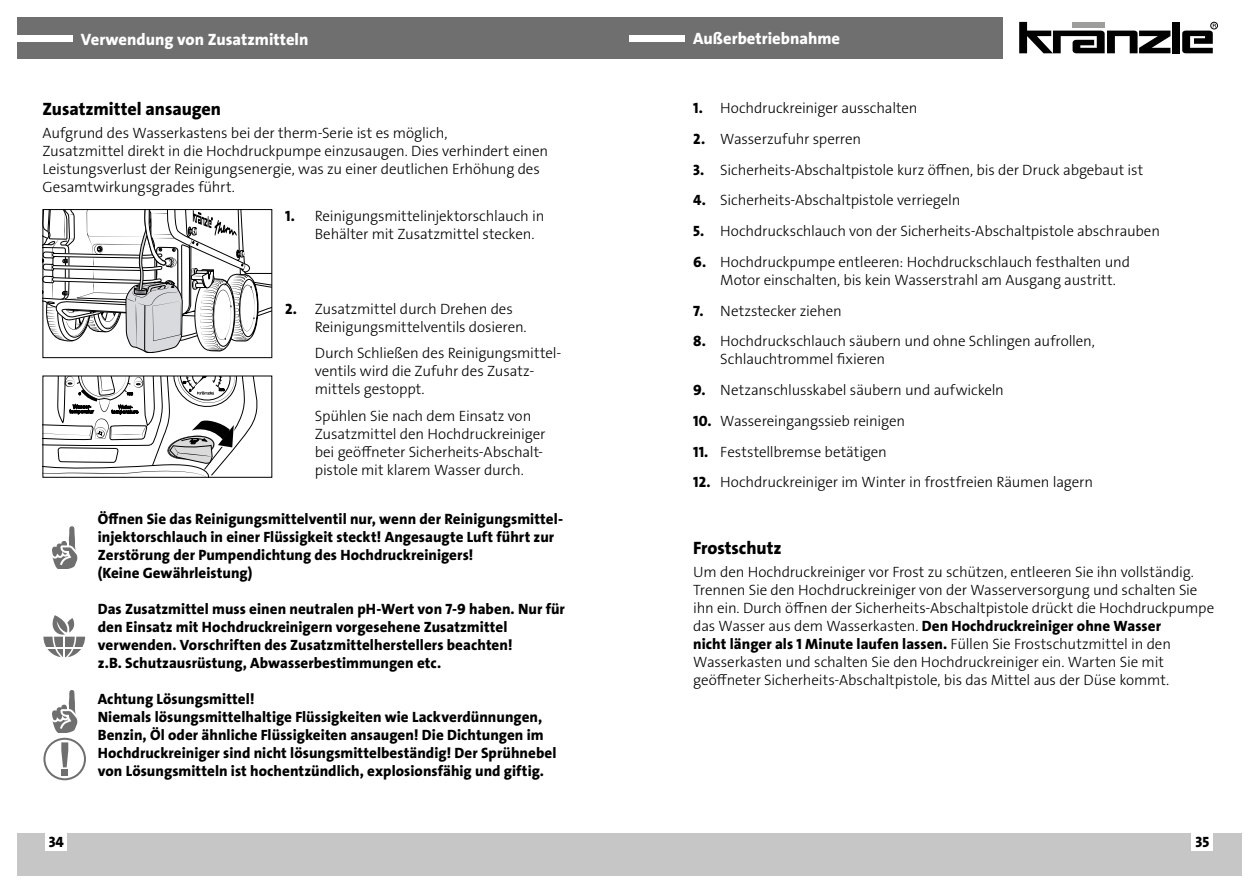
<style>
.page{position:relative;width:1259px;height:893px;background:#fff}
.page>*{position:absolute;margin:0;border:0;box-sizing:border-box;transform-origin:0 0}
.t1{font:18px "The Sans LP8 Ex Bld";letter-spacing:-.005em;color:#000}
.t2{font:16.5px "The Sans LP8 Ex Bld";color:#fff}
.t3{font:15px/18px "The Sans LP3 Lig";letter-spacing:-.01em;color:#000}
.t4{font:15px/18px "The Sans LP8 Ex Bld";letter-spacing:.005em;color:#000}
.s1{font-family:"The Sans LP8 Ex Bld"}
.s2{font-family:"The Sans LP3 Lig"}
</style>
<div class="page">
<div style="left:629px;top:833px;width:613px;height:43px;background:#c6c6c6"></div>
<div style="left:17px;top:833px;width:612px;height:43px;background:#c6c6c6"></div>
<div style="left:1191px;top:833px;width:22px;height:18px;background:#fff"></div>
<div style="left:46px;top:833px;width:21px;height:18px;background:#fff"></div>
<div style="left:17px;top:17px;width:985px;height:41px;background:#706f6f"></div>
<div style="left:17px;top:35px;width:55px;height:6px;background:#fff"></div>
<div style="left:629px;top:35px;width:56px;height:6px;background:#fff"></div>
<svg style="left:1019px;top:22px;width:151px;height:31px"></svg>
<div style="left:1172px;top:22px;width:7px;height:31px;background:#000"></div>
<div style="left:1210px;top:22px;width:7px;height:7px;border:1px solid #000;border-radius:50%"></div>
<svg style="left:1182px;top:24px;width:34px;height:29px"></svg>
<svg style="left:43px;top:738px;width:43px;height:42px"></svg>
<div style="left:62px;top:769px;width:6px;height:7px;background:#706f6f"></div>
<svg style="left:52px;top:690px;width:26px;height:42px"></svg>
<svg style="left:43px;top:615px;width:42px;height:43px"></svg>
<svg style="left:42px;top:209px;width:230px;height:149px"></svg>
<svg style="left:42px;top:375px;width:230px;height:103px"></svg>
<svg style="left:52px;top:526px;width:26px;height:43px"></svg>
<p class="t2" style="left:81px;top:28px;width:229px">Verwendung von Zusatzmitteln</p>
<p class="t2" style="left:693px;top:28px;width:148px">Außerbetriebnahme</p>
<p class="t1" style="left:43px;top:98px;width:180px">Zusatzmittel ansaugen</p>
<p class="t3" style="left:43px;top:124px;width:507px">Aufgrund des Wasserkastens bei der therm-Serie ist es möglich,<br>Zusatzmittel direkt in die Hochdruckpumpe einzusaugen. Dies verhindert einen Leistungsverlust der Reinigungsenergie, was zu einer deutlichen Erhöhung des Gesamtwirkungsgrades führt.</p>
<p class="t3" style="left:315px;top:207px;width:231px;text-indent:-30px"><span class="s1">1.</span> Reinigungsmittelinjektorschlauch in<br>Behälter mit Zusatzmittel stecken.</p>
<p class="t3" style="left:315px;top:300px;width:213px;text-indent:-30px"><span class="s1">2.</span> Zusatzmittel durch Drehen des<br>Reinigungsmittelventils dosieren.</p>
<p class="t3" style="left:315px;top:344px;width:248px">Durch Schließen des Reinigungsmittel&shy;ventils wird die Zufuhr des Zusatz&shy;mittels gestoppt.</p>
<p class="t3" style="left:315px;top:407px;width:232px">Spühlen Sie nach dem Einsatz von Zusatzmittel den Hochdruckreiniger bei geöffneter Sicherheits-Abschalt&shy;pistole mit klarem Wasser durch.</p>
<p class="t4" style="left:98px;top:510px;width:467px">Öffnen Sie das Reinigungsmittelventil nur, wenn der Reinigungsmittel&shy;injektorschlauch in einer Flüssigkeit steckt! Angesaugte Luft führt zur Zerstörung der Pumpendichtung des Hochdruckreinigers!<br>(Keine Gewährleistung)</p>
<p class="t4" style="left:98px;top:600px;width:468px">Das Zusatzmittel muss einen neutralen pH-Wert von 7-9 haben. Nur für den Einsatz mit Hochdruckreinigern vorgesehene Zusatzmittel verwenden. Vorschriften des Zusatzmittelherstellers beachten!<br>z.B. Schutzausrüstung, Abwasserbestimmungen etc.</p>
<p class="t4" style="left:98px;top:690px;width:460px">Achtung Lösungsmittel!<br>Niemals lösungsmittelhaltige Flüssigkeiten wie Lackverdünnungen, Benzin, Öl oder ähnliche Flüssigkeiten ansaugen! Die Dichtungen im Hochdruckreiniger sind nicht lösungsmittelbeständig! Der Sprühnebel von Lösungsmitteln ist hochentzündlich, explosionsfähig und giftig.</p>
<p class="t3" style="left:693px;top:99px;width:226px"><span class="s1">1.</span> Hochdruckreiniger ausschalten</p>
<p class="t3" style="left:693px;top:130px;width:169px"><span class="s1">2.</span> Wasserzufuhr sperren</p>
<p class="t3" style="left:693px;top:161px;width:451px"><span class="s1">3.</span> Sicherheits-Abschaltpistole kurz öffnen, bis der Druck abgebaut ist</p>
<p class="t3" style="left:693px;top:191px;width:269px"><span class="s1">4.</span> Sicherheits-Abschaltpistole verriegeln</p>
<p class="t3" style="left:693px;top:222px;width:468px"><span class="s1">5.</span> Hochdruckschlauch von der Sicherheits-Abschaltpistole abschrauben</p>
<p class="t3" style="left:720px;top:253px;width:411px;text-indent:-27px"><span class="s1">6.</span> Hochdruckpumpe entleeren: Hochdruckschlauch festhalten und<br>Motor einschalten, bis kein Wasserstrahl am Ausgang austritt.</p>
<p class="t3" style="left:693px;top:302px;width:150px"><span class="s1">7.</span> Netzstecker ziehen</p>
<p class="t3" style="left:720px;top:332px;width:376px;text-indent:-27px"><span class="s1">8.</span> Hochdruckschlauch säubern und ohne Schlingen aufrollen,<br>Schlauchtrommel fixieren</p>
<p class="t3" style="left:693px;top:381px;width:312px"><span class="s1">9.</span> Netzanschlusskabel säubern und aufwickeln</p>
<p class="t3" style="left:693px;top:412px;width:213px"><span class="s1">10.</span> Wassereingangssieb reinigen</p>
<p class="t3" style="left:693px;top:443px;width:195px"><span class="s1">11.</span> Feststellbremse betätigen</p>
<p class="t3" style="left:693px;top:473px;width:401px"><span class="s1">12.</span> Hochdruckreiniger im Winter in frostfreien Räumen lagern</p>
<p class="t1" style="left:693px;top:537px;width:90px">Frostschutz</p>
<p class="t3" style="left:693px;top:563px;width:522px">Um den Hochdruckreiniger vor Frost zu schützen, entleeren Sie ihn vollständig.<br>Trennen Sie den Hochdruckreiniger von der Wasserversorgung und schalten Sie ihn ein. Durch öffnen der Sicherheits-Abschaltpistole drückt die Hochdruckpumpe</p>
<p class="t4" style="left:693px;top:617px;width:479px"><span class="s2">das Wasser aus dem Wasserkasten.</span> Den Hochdruckreiniger ohne Wasser nicht länger als 1 Minute laufen lassen. <span class="s2">Füllen Sie Frostschutzmittel in den</span></p>
<p class="t3" style="left:693px;top:653px;width:477px">Wasserkasten und schalten Sie den Hochdruckreiniger ein. Warten Sie mit geöffneter Sicherheits-Abschaltpistole, bis das Mittel aus der Düse kommt.</p>
<p class="t4" style="left:49px;top:833px;width:17px">34</p>
<p class="t4" style="left:1195px;top:833px;width:15px">35</p>
</div>
